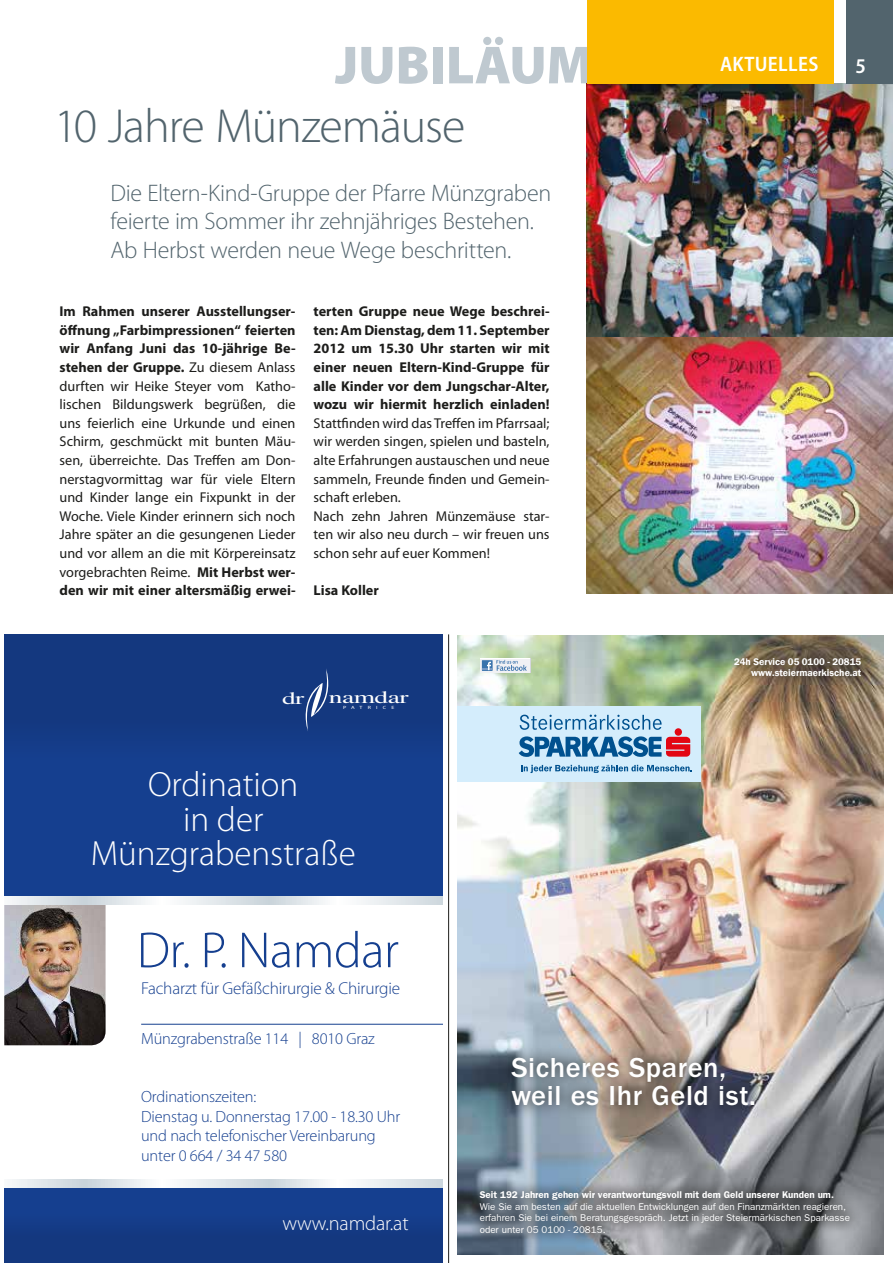
<style>
.page{position:relative;width:893px;height:1263px;background:#fff}
.page>*{position:absolute;margin:0;border:0;box-sizing:border-box;transform-origin:0 0}
.t1{font:900 54px "Myriad Pro";letter-spacing:-.005em;color:#bfc9d0}
.t2{font:300 51px "Myriad Pro";letter-spacing:-.01em;color:#153f8f}
.t3{font:300 48px "Myriad Pro";letter-spacing:-.02em;color:#52646d}
.t4{font:300 35.1px/34.3px "Myriad Pro";color:#fff;text-align:center}
.t5{font:500 28.5px/28.5px "Franklin Gothic LT";letter-spacing:.02em;color:#fff}
.t6{font:300 24px/28.8px "Myriad Pro";letter-spacing:-.015em;color:#52646d}
.t7{font:600 semi-condensed 21px "Myriad Pro";letter-spacing:.015em;color:#fff}
.t8{font:300 20.4px "Myriad Pro";letter-spacing:-.01em;color:#fff}
.t9{font:17.4px "Times LT Std";letter-spacing:-.02em;color:#fff;scale:1.58 1}
.t10{font:300 17.25px "Myriad Pro";letter-spacing:-.01em;color:#153f8f}
.t11{font:300 16.35px/19.5px "Myriad Pro";letter-spacing:-.01em;color:#153f8f}
.t12{font:14.25px/18.6px "Myriad Pro";color:#1d1d1b;text-align:justify}
.t13{font:700 14.25px/18.6px "Myriad Pro";color:#1d1d1b;text-align:justify}
.t14{font:600 9.9px/10.9px "Franklin Gothic";color:#fff;text-align:right}
.t15{font:9.75px/11.6px "Franklin Gothic LT";color:#fff}
.t16{font:600 9.75px "Franklin Gothic LT";color:#fff}
.t17{font:4.65px "Myriad Pro";letter-spacing:.88em;color:#fff;scale:1.3 1}
.s1{font-weight:700}
</style>
<div class="page">
<img style="left:587px;top:83px;width:306px;height:510px">
<div style="left:846px;top:0;width:47px;height:83px;background:#52646d"></div>
<div style="left:587px;top:0;width:246px;height:83px;background:#fbba00"></div>
<img style="left:457px;top:635px;width:427px;height:620px">
<svg style="left:498px;top:1043px;width:270px;height:77px;background:#818082"></svg>
<div style="left:468px;top:1179px;width:393px;height:65px;background:#1d1d1b;opacity:.85"></div>
<div style="left:729px;top:652px;width:142px;height:34px;background:#1d1d1b;opacity:.75"></div>
<hr style="left:480px;top:673px;width:50px;height:1px;background:#a3a7ae">
<hr style="left:480px;top:658px;width:50px;height:1px;background:#fff">
<svg style="left:480px;top:659px;width:50px;height:14px"></svg>
<svg style="left:483px;top:660px;width:44px;height:11px"></svg>
<div style="left:457px;top:706px;width:244px;height:75px;background:#d4edfc"></div>
<svg style="left:521px;top:765px;width:171px;height:8px"></svg>
<svg style="left:519px;top:714px;width:171px;height:43px"></svg>
<div style="left:4px;top:634px;width:438px;height:269px;background:linear-gradient(to right,#163d89,#163e8a)"></div>
<div style="left:4px;top:1187px;width:438px;height:76px;background:#153c88"></div>
<img style="left:4px;top:904px;width:102px;height:141px">
<svg style="left:302px;top:668px;width:30px;height:63px;background:#325290"></svg>
<hr style="left:141px;top:1024px;width:301px;height:1px;background:#153f8f">
<svg style="left:12px;top:1180px;width:430px;height:7px"></svg>
<svg style="left:4px;top:897px;width:438px;height:7px"></svg>
<hr style="left:448px;top:634px;width:1px;height:629px;background:#1d1d1b">
<h1 class="t1" style="left:335px;top:34px;width:259px">JUBILÄUM</h1>
<h3 class="t3" style="left:54px;top:100px;width:413px">10 Jahre Münzemäuse</h3>
<h3 class="t6" style="left:111px;top:178px;width:442px">Die Eltern-Kind-Gruppe der Pfarre Münzgraben feierte im Sommer ihr zehnjähriges Bestehen.<br>Ab Herbst werden neue Wege beschritten.</h3>
<p class="t12" style="left:60px;top:302px;width:238px"><span class="s1">Im Rahmen unserer Ausstellungser&shy;öffnung „Farbimpressionen“ feierten wir Anfang Juni das 10-jährige Be&shy;stehen der Gruppe.</span> Zu diesem Anlass durften wir Heike Steyer vom Katho&shy;lischen Bildungswerk begrüßen, die uns feierlich eine Urkunde und einen Schirm, geschmückt mit bunten Mäu&shy;sen, überreichte. Das Treffen am Don&shy;nerstagvormittag war für viele Eltern und Kinder lange ein Fixpunkt in der Woche. Viele Kinder erinnern sich noch Jahre später an die gesungenen Lieder und vor allem an die mit Körpereinsatz vorgebrachten Reime. <span class="s1">Mit Herbst wer&shy;den wir mit einer altersmäßig erwei-</span></p>
<p class="t13" style="left:314px;top:302px;width:238px">terten Gruppe neue Wege beschrei&shy;ten: Am Dienstag, dem 11. September 2012 um 15.30 Uhr starten wir mit einer neuen Eltern-Kind-Gruppe für alle Kinder vor dem Jungschar-Alter, wozu wir hiermit herzlich einladen!</p>
<p class="t12" style="left:314px;top:414px;width:238px;text-align:left">Stattfinden wird das Treffen im Pfarrsaal; wir werden singen, spielen und basteln, alte Erfahrungen austauschen und neue sammeln, Freunde finden und Gemein&shy;schaft erleben.<br>Nach zehn Jahren Münzemäuse star&shy;ten wir also neu durch – wir freuen uns schon sehr auf euer Kommen!</p>
<p class="t13" style="left:314px;top:581px;width:67px">Lisa Koller</p>
<p class="t9" style="left:282px;top:688px;width:16px">dr</p>
<p class="t9" style="left:329px;top:688px;width:52px">namdar</p>
<p class="t17" style="left:343px;top:705px;width:41px">PATRICE</p>
<h3 class="t4" style="left:91px;top:768px;width:266px">Ordination<br>in der<br>Münzgrabenstraße</h3>
<h2 class="t2" style="left:137px;top:922px;width:264px">Dr. P. Namdar</h2>
<p class="t10" style="left:141px;top:978px;width:260px">Facharzt für Gefäßchirurgie &amp; Chirurgie</p>
<p class="t11" style="left:141px;top:1029px;width:235px">Münzgrabenstraße 114 | 8010 Graz</p>
<h3 class="t7" style="left:720px;top:53px;width:100px">AKTUELLES</h3>
<h3 class="t7" style="left:855px;top:55px;width:12px">5</h3>
<p class="t14" style="left:734px;top:656px;width:129px">24h Service 05 0100 - 20815 www.steiermaerkische.at</p>
<p class="t11" style="left:141px;top:1087px;width:260px">Ordinationszeiten:<br>Dienstag u. Donnerstag 17.00 - 18.30 Uhr und nach telefonischer Vereinbarung unter 0 664 / 34 47 580</p>
<h3 class="t8" style="left:282px;top:1212px;width:128px">www.namdar.at</h3>
<h3 class="t5" style="left:511px;top:1053px;width:246px">Sicheres Sparen, weil es Ihr Geld ist.</h3>
<p class="t16" style="left:480px;top:1189px;width:356px">Seit 192 Jahren gehen wir verantwortungsvoll mit dem Geld unserer Kunden um.</p>
<p class="t15" style="left:480px;top:1201px;width:372px">Wie Sie am besten auf die aktuellen Entwicklungen auf den Finanzmärkten reagieren, erfahren Sie bei einem Beratungsgespräch. Jetzt in jeder Steiermärkischen Sparkasse oder unter 05 0100 - 20815.</p>
</div>
